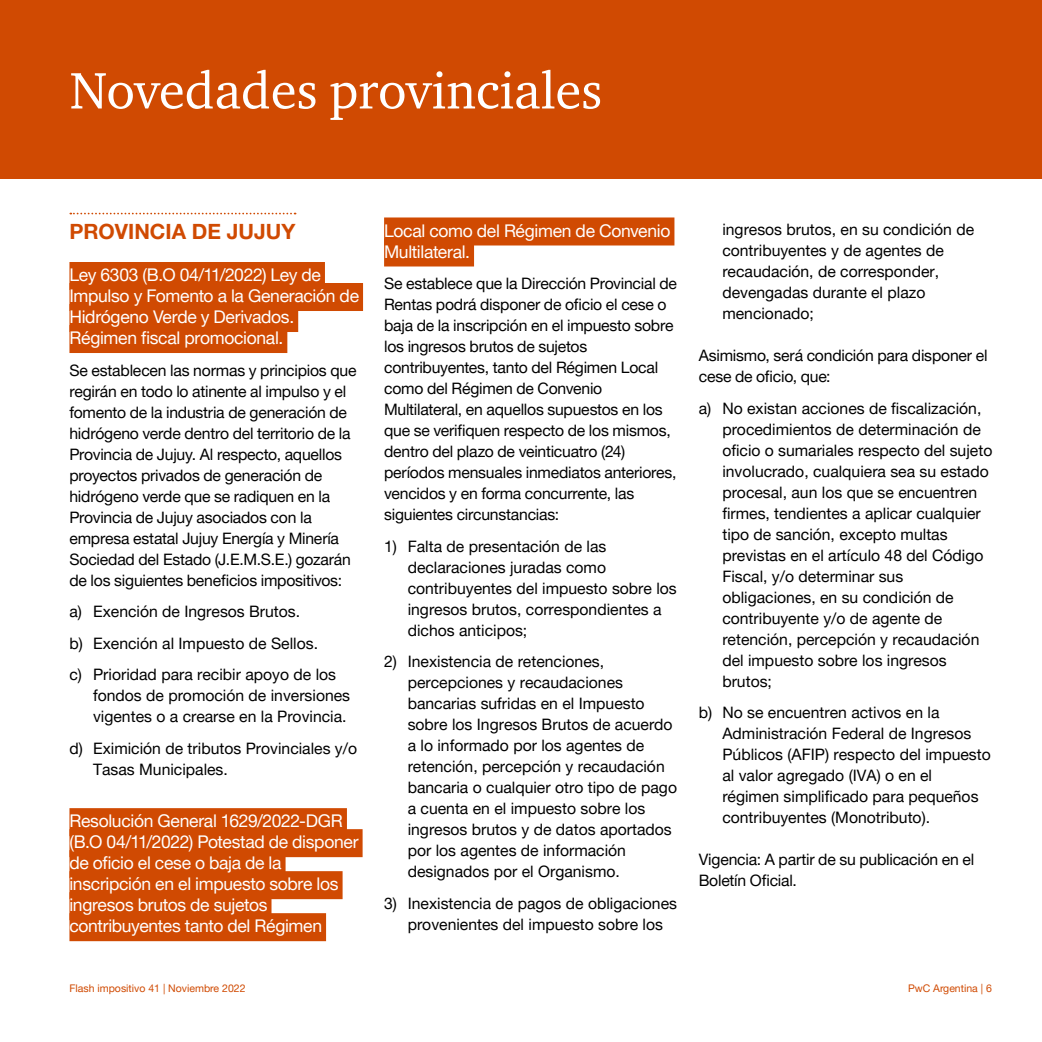
<style>
.page{position:relative;width:1042px;height:1042px;background:#fff}
.page>*{position:absolute;margin:0;border:0;box-sizing:border-box;transform-origin:0 0}
.t1{font:52.5px "ITC Charter Com";color:#fff}
.t2{font:700 21px "Helvetica Neue LT Pro";color:#d04a02}
.t3{font:17.5px/21px "Helvetica Neue LT Pro";letter-spacing:-.02em;color:#fff}
.t4{font:15.75px/21px "Helvetica Neue LT Pro";color:#000}
.t5{font:10.5px "Helvetica Neue LT Pro";color:#d04a02}
</style>
<div class="page">
<svg style="left:70px;top:213px;width:226px;height:1px"></svg>
<div style="left:69px;top:262px;width:256px;height:28px;background:#d04a02"></div>
<div style="left:69px;top:283px;width:294px;height:28px;background:#d04a02"></div>
<div style="left:69px;top:304px;width:229px;height:28px;background:#d04a02"></div>
<div style="left:69px;top:325px;width:218px;height:28px;background:#d04a02"></div>
<div style="left:69px;top:808px;width:278px;height:28px;background:#d04a02"></div>
<div style="left:69px;top:829px;width:294px;height:28px;background:#d04a02"></div>
<div style="left:69px;top:850px;width:217px;height:28px;background:#d04a02"></div>
<div style="left:69px;top:871px;width:274px;height:28px;background:#d04a02"></div>
<div style="left:69px;top:892px;width:202px;height:28px;background:#d04a02"></div>
<div style="left:69px;top:913px;width:257px;height:28px;background:#d04a02"></div>
<div style="left:384px;top:217px;width:290px;height:28px;background:#d04a02"></div>
<div style="left:384px;top:238px;width:90px;height:28px;background:#d04a02"></div>
<div style="left:0;top:0;width:1042px;height:179px;background:#d04a02"></div>
<h1 class="t1" style="left:70px;top:58px;width:534px">Novedades provinciales</h1>
<h2 class="t2" style="left:69px;top:219px;width:227px">PROVINCIA DE JUJUY</h2>
<p class="t3" style="left:69px;top:264px;width:291px">Ley 6303 (B.O 04/11/2022) Ley de<br>Impulso y Fomento a la Generación de<br>Hidrógeno Verde y Derivados.<br>Régimen fiscal promocional.</p>
<p class="t4" style="left:69px;top:359px;width:288px">Se establecen las normas y principios que regirán en todo lo atinente al impulso y el fomento de la industria de generación de hidrógeno verde dentro del territorio de la Provincia de Jujuy. Al respecto, aquellos proyectos privados de generación de hidrógeno verde que se radiquen en la Provincia de Jujuy asociados con la empresa estatal Jujuy Energía y Minería Sociedad del Estado (J.E.M.S.E.) gozarán de los siguientes beneficios impositivos:</p>
<p class="t4" style="left:69px;top:595px;width:268px;line-height:31.5px">a) Exención de Ingresos Brutos.<br>b) Exención al Impuesto de Sellos.<br>c) Prioridad para recibir apoyo de los</p>
<p class="t4" style="left:93px;top:685px;width:259px">fondos de promoción de inversiones vigentes o a crearse en la Provincia.</p>
<p class="t4" style="left:93px;top:737px;width:265px;text-indent:-24px">d) Eximición de tributos Provinciales y/o<br>Tasas Municipales.</p>
<p class="t3" style="left:69px;top:810px;width:291px">Resolución General 1629/2022-DGR (B.O 04/11/2022) Potestad de disponer de oficio el cese o baja de la inscripción en el impuesto sobre los ingresos brutos de sujetos contribuyentes tanto del Régimen</p>
<p class="t3" style="left:384px;top:220px;width:288px">Local como del Régimen de Convenio<br>Multilateral.</p>
<p class="t4" style="left:384px;top:273px;width:294px">Se establece que la Dirección Provincial de Rentas podrá disponer de oficio el cese o baja de la inscripción en el impuesto sobre los ingresos brutos de sujetos contribuyentes, tanto del Régimen Local como del Régimen de Convenio Multilateral, en aquellos supuestos en los que se verifiquen respecto de los mismos, dentro del plazo de veinticuatro (24) períodos mensuales inmediatos anteriores, vencidos y en forma concurrente, las siguientes circunstancias:</p>
<p class="t4" style="left:408px;top:535px;width:270px;text-indent:-24px">1) Falta de presentación de las declaraciones juradas como contribuyentes del impuesto sobre los ingresos brutos, correspondientes a dichos anticipos;</p>
<p class="t4" style="left:408px;top:651px;width:271px;text-indent:-24px">2) Inexistencia de retenciones, percepciones y recaudaciones bancarias sufridas en el Impuesto sobre los Ingresos Brutos de acuerdo a lo informado por los agentes de retención, percepción y recaudación bancaria o cualquier otro tipo de pago a cuenta en el impuesto sobre los ingresos brutos y de datos aportados por los agentes de información designados por el Organismo.</p>
<p class="t4" style="left:408px;top:892px;width:271px;text-indent:-24px">3) Inexistencia de pagos de obligaciones provenientes del impuesto sobre los</p>
<p class="t4" style="left:722px;top:219px;width:253px">ingresos brutos, en su condición de contribuyentes y de agentes de recaudación, de corresponder, devengadas durante el plazo mencionado;</p>
<p class="t4" style="left:699px;top:345px;width:290px">Asimismo, será condición para disponer el cese de oficio, que:</p>
<p class="t4" style="left:722px;top:397px;width:271px;text-indent:-24px">a) No existan acciones de fiscalización, procedimientos de determinación de oficio o sumariales respecto del sujeto involucrado, cualquiera sea su estado procesal, aun los que se encuentren firmes, tendientes a aplicar cualquier tipo de sanción, excepto multas previstas en el artículo 48 del Código Fiscal, y/o determinar sus obligaciones, en su condición de contribuyente y/o de agente de retención, percepción y recaudación del impuesto sobre los ingresos brutos;</p>
<p class="t4" style="left:722px;top:702px;width:270px;text-indent:-24px">b) No se encuentren activos en la Administración Federal de Ingresos Públicos (AFIP) respecto del impuesto al valor agregado (IVA) o en el régimen simplificado para pequeños contribuyentes (Monotributo).</p>
<p class="t4" style="left:699px;top:849px;width:277px">Vigencia: A partir de su publicación en el<br>Boletín Oficial.</p>
<p class="t5" style="left:69px;top:982px;width:178px">Flash impositivo 41 | Noviembre 2022</p>
<p class="t5" style="left:908px;top:982px;width:85px">PwC Argentina | 6</p>
</div>
